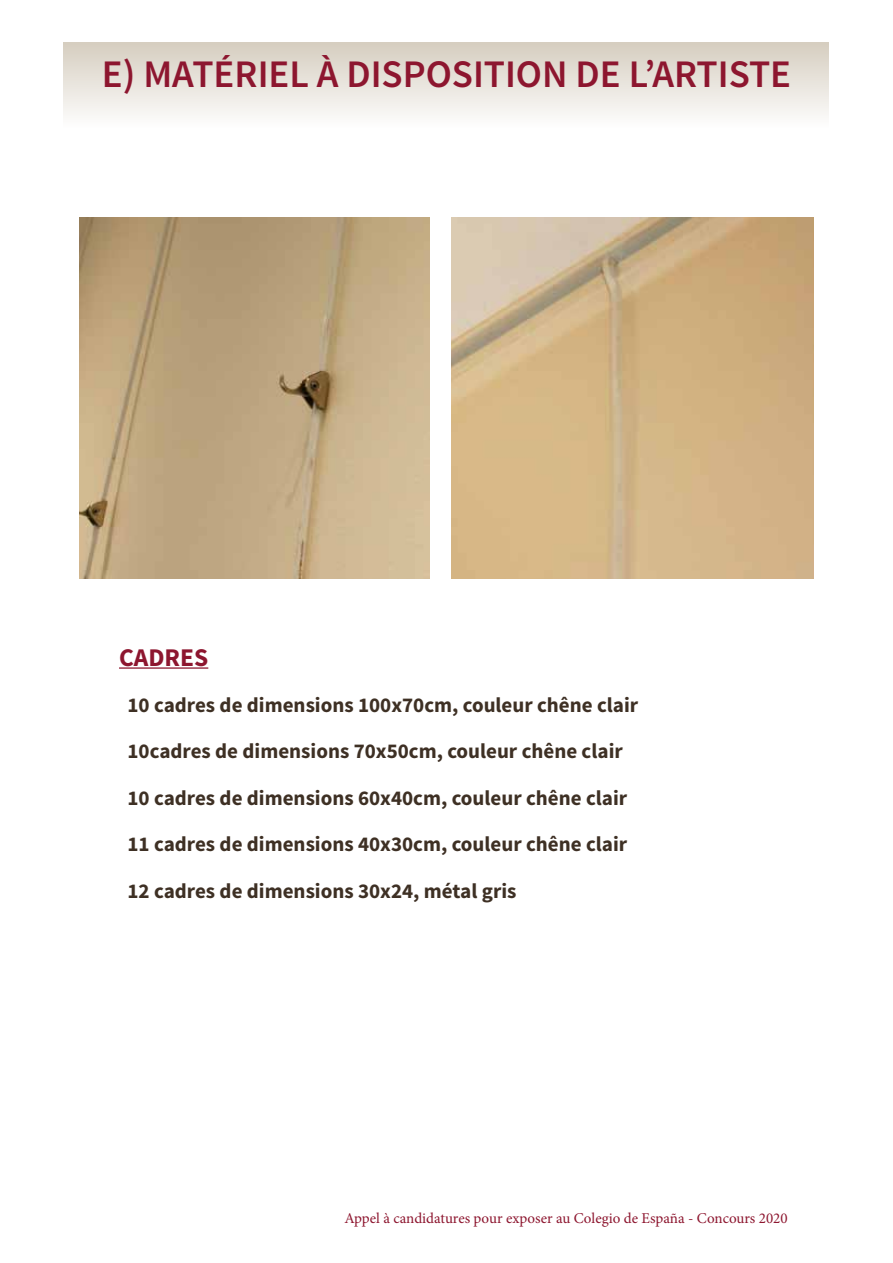
<style>
.page{position:relative;width:893px;height:1263px;background:#fff}
.page>*{position:absolute;margin:0;border:0;box-sizing:border-box;transform-origin:0 0}
.t1{font:600 39px "Source Sans Pro";color:#8d162f}
.t2{font:700 25.5px "Source Sans Pro";color:#8d162f}
.t3{font:700 21px "Source Sans Pro";color:#3e3024}
.t4{font:15px "Minion Pro";color:#8d162f}
</style>
<div class="page">
<div style="left:64px;top:43px;width:765px;height:85px;background:linear-gradient(to bottom,#d6cec0,#fefefe)"></div>
<img style="left:79px;top:217px;width:351px;height:362px">
<img style="left:452px;top:217px;width:361px;height:362px">
<hr style="left:119px;top:667px;width:89px;height:2px;background:#8d162f">
<h1 class="t1" style="left:102px;top:49px;width:691px">E) MATÉRIEL À DISPOSITION DE L’ARTISTE</h1>
<p class="t2" style="left:119px;top:641px;width:91px">CADRES</p>
<p class="t3" style="left:128px;top:691px;width:512px">10 cadres de dimensions 100x70cm, couleur chêne clair</p>
<p class="t3" style="left:128px;top:738px;width:497px">10cadres de dimensions 70x50cm, couleur chêne clair</p>
<p class="t3" style="left:128px;top:784px;width:501px">10 cadres de dimensions 60x40cm, couleur chêne clair</p>
<p class="t3" style="left:128px;top:831px;width:501px">11 cadres de dimensions 40x30cm, couleur chêne clair</p>
<p class="t3" style="left:128px;top:877px;width:390px">12 cadres de dimensions 30x24, métal gris</p>
<p class="t4" style="left:344px;top:1208px;width:445px">Appel à candidatures pour exposer au Colegio de España - Concours 2020</p>
</div>
